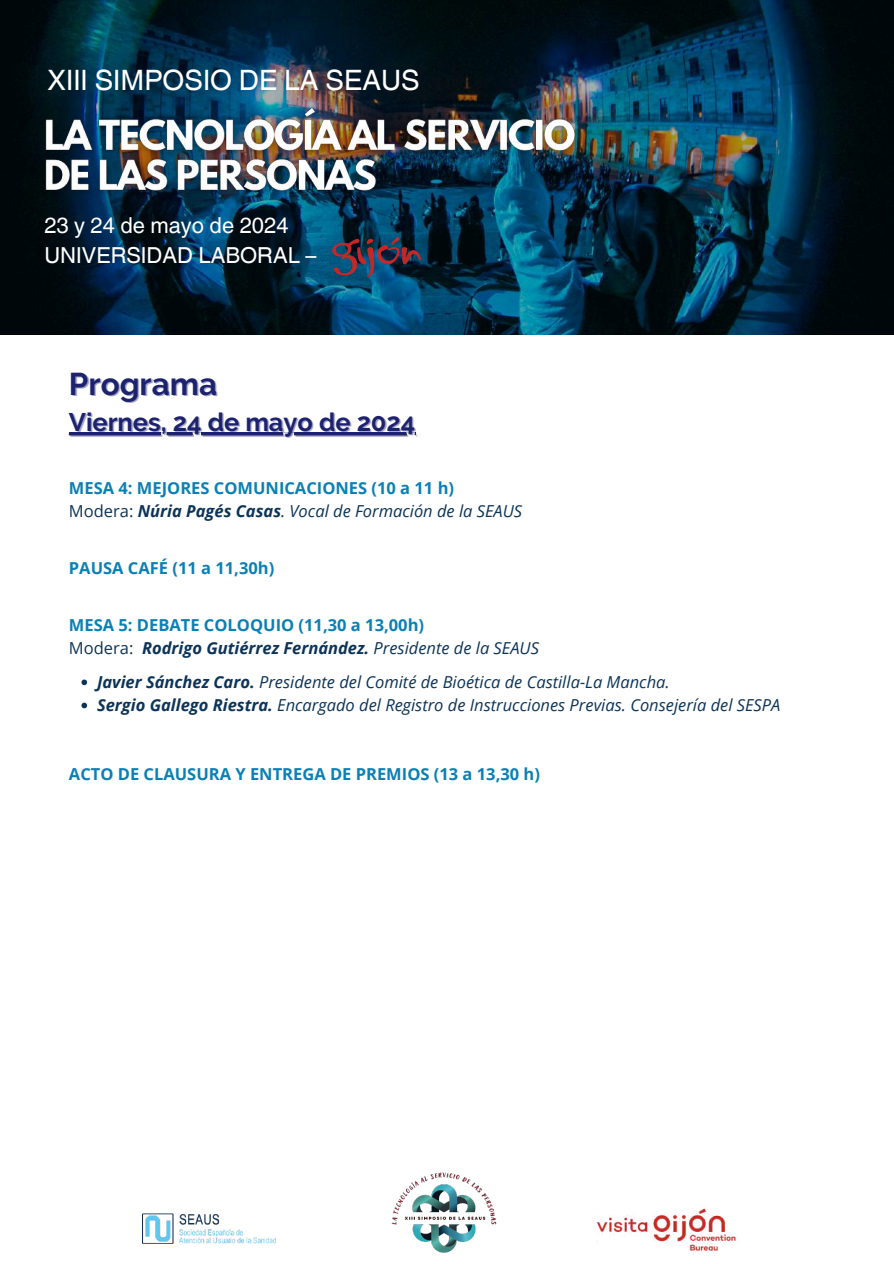
<style>
.page{position:relative;width:894px;height:1264px;background:#fff}
.page>*{position:absolute;margin:0;border:0;box-sizing:border-box;transform-origin:0 0}
.t1{font:700 31.35px "Raleway";color:#1d226f}
.t2{font:28.05px "Helvetica World";color:#fff}
.t3{font:700 25.35px "Raleway";color:#1d226f}
.t4{font:22.05px/29.4px "Helvetica World";color:#fff}
.t5{font:700 16.5px/23.1px "Open Sans";color:#0b80b5}
.t6{font:italic 16.5px/23.1px "Open Sans";color:#0d3458}
.s1{font-weight:400;color:#0d3458}
.s2{font-style:italic;color:#0d3458}
.s3{font-weight:400;font-style:italic;color:#0d3458}
.s4{font-weight:700}
</style>
<div class="page">
<img style="left:0;top:0;width:893px;height:1253px">
<hr style="left:69px;top:433px;width:92px;height:2px;background:#1d226f">
<hr style="left:161px;top:433px;width:254px;height:2px;background:#1d226f">
<svg style="left:81px;top:679px;width:6px;height:6px"></svg>
<svg style="left:81px;top:702px;width:6px;height:6px"></svg>
<h2 class="t2" style="left:48px;top:64px;width:373px">XIII SIMPOSIO DE LA SEAUS</h2>
<h3 class="t4" style="left:44px;top:211px;width:273px">23 y 24 de mayo de 2024<br>UNIVERSIDAD LABORAL –</h3>
<h1 class="t1" style="left:69px;top:365px;width:149px">Programa</h1>
<h3 class="t3" style="left:69px;top:407px;width:348px">Viernes, 24 de mayo de 2024</h3>
<p class="t5" style="left:69px;top:476px;width:454px">MESA 4: MEJORES COMUNICACIONES (10 a 11 h)<br><span class="s1">Modera:</span> <span class="s2">Núria Pagés Casas</span><span class="s3">. Vocal de Formación de la SEAUS</span></p>
<p class="t5" style="left:69px;top:556px;width:207px">PAUSA CAFÉ (11 a 11,30h)</p>
<p class="t5" style="left:69px;top:613px;width:471px">MESA 5: DEBATE COLOQUIO (11,30 a 13,00h)<br><span class="s1">Modera:</span> <span class="s2">Rodrigo Gutiérrez Fernández.</span> <span class="s3">Presidente de la SEAUS</span></p>
<p class="t6" style="left:97px;top:669px;width:684px"><span class="s4">Javier Sánchez Caro.</span> Presidente del Comité de Bioética de Castilla-La Mancha.<br><span class="s4">Sergio Gallego Riestra.</span> Encargado del Registro de Instrucciones Previas. Consejería del SESPA</p>
<p class="t5" style="left:69px;top:762px;width:472px">ACTO DE CLAUSURA Y ENTREGA DE PREMIOS (13 a 13,30 h)</p>
</div>
